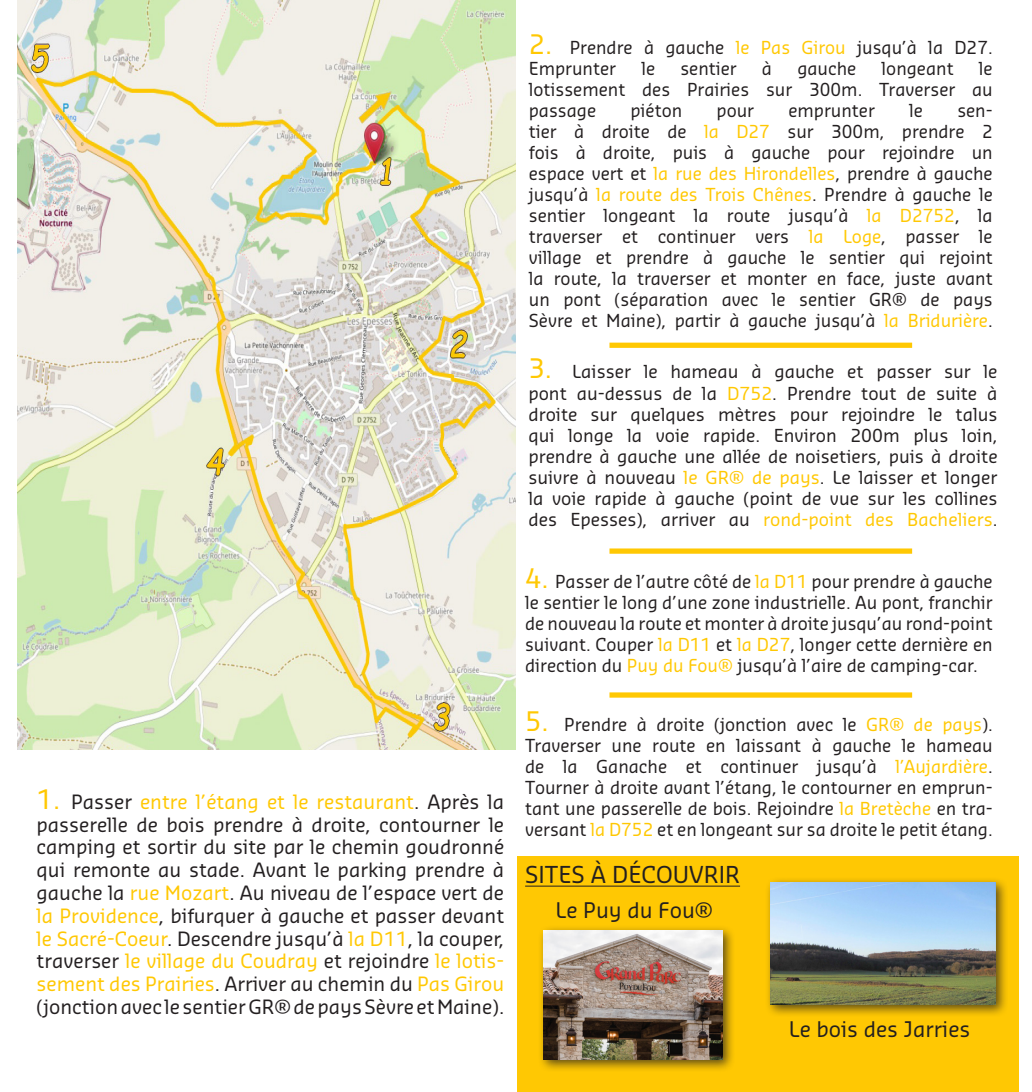
<style>
.page{position:relative;width:1032px;height:1092px;background:#fff}
.page>*{position:absolute;margin:0;border:0;box-sizing:border-box;transform-origin:0 0}
.t1{font:22.75px "Sansa Pro";color:#231f20}
.t2{font:21px "Sansa Pro";color:#231f20}
.t3{font:19.25px/22.8px "Sansa Pro";color:#231f20;text-align:justify}
.t4{font:17.5px/21px "Sansa Pro";color:#231f20;text-align:justify}
.s1{font-size:26.25px;color:#ffc803}
.s2{color:#ffc803}
</style>
<div class="page">
<div style="left:517px;top:856px;width:501px;height:235px;background:#ffc803"></div>
<div style="left:609px;top:692px;width:303px;height:5px;background:#ffc803"></div>
<div style="left:609px;top:548px;width:303px;height:5px;background:#ffc803"></div>
<div style="left:609px;top:342px;width:303px;height:6px;background:#ffc803"></div>
<img style="left:17px;top:0;width:499px;height:749px">
<div style="left:538px;top:924px;width:197px;height:148px;background:#231f20;opacity:.75"></div>
<img style="left:544px;top:930px;width:178px;height:129px">
<div style="left:765px;top:876px;width:243px;height:140px;background:#231f20;opacity:.75"></div>
<img style="left:770px;top:882px;width:225px;height:122px">
<hr style="left:525px;top:885px;width:215px;height:1px;background:#231f20">
<p class="t3" style="left:37px;top:789px;width:469px"><span class="s1">1.</span> Passer <span class="s2">entre l’étang et le restaurant</span>. Après la passerelle de bois prendre à droite, contourner le camping et sortir du site par le chemin goudronné qui remonte au stade. Avant le parking prendre à gauche la <span class="s2">rue Mozart</span>. Au niveau de l’espace vert de <span class="s2">la Providence</span>, bifurquer à gauche et passer devant <span class="s2">le Sacré-Coeur</span>. Descendre jusqu’à <span class="s2">la D11</span>, la couper, traverser <span class="s2">le village du Coudray</span> et rejoindre <span class="s2">le lotis&shy;sement des Prairies</span>. Arriver au chemin du <span class="s2">Pas Girou </span>(jonction avec le sentier GR® de pays Sèvre et Maine).</p>
<p class="t4" style="left:529px;top:36px;width:465px"><span class="s1">2.</span> Prendre à gauche <span class="s2">le Pas Girou</span> jusqu’à la D27.</p>
<p class="t4" style="left:529px;top:57px;width:89px">Emprunter</p>
<p class="t4" style="left:641px;top:57px;width:15px">le</p>
<p class="t4" style="left:680px;top:57px;width:58px">sentier</p>
<p class="t4" style="left:762px;top:57px;width:12px">à</p>
<p class="t4" style="left:797px;top:57px;width:60px">gauche</p>
<p class="t4" style="left:881px;top:57px;width:74px">longeant</p>
<p class="t4" style="left:979px;top:57px;width:15px">le</p>
<p class="t4" style="left:529px;top:78px;width:465px">lotissement des Prairies sur 300m. Traverser au</p>
<p class="t4" style="left:529px;top:99px;width:69px">passage</p>
<p class="t4" style="left:630px;top:99px;width:53px">piéton</p>
<p class="t4" style="left:716px;top:99px;width:39px">pour</p>
<p class="t4" style="left:788px;top:99px;width:88px">emprunter</p>
<p class="t4" style="left:909px;top:99px;width:15px">le</p>
<p class="t4" style="left:529px;top:99px;width:465px;text-indent:428px">sen&shy;tier à droite de <span class="s2">la D27</span> sur 300m, prendre 2 fois à droite, puis à gauche pour rejoindre un</p>
<p class="t4" style="left:529px;top:162px;width:465px">espace vert et <span class="s2">la rue des Hirondelles</span>, prendre à gauche</p>
<p class="t4" style="left:529px;top:183px;width:465px">jusqu’à <span class="s2">la route des Trois Chênes</span>. Prendre à gauche le</p>
<p class="t4" style="left:529px;top:204px;width:465px">sentier longeant la route jusqu’à <span class="s2">la D2752</span>, la</p>
<p class="t4" style="left:529px;top:225px;width:465px">traverser et continuer vers <span class="s2">la Loge</span>, passer le</p>
<p class="t4" style="left:529px;top:246px;width:465px">village et prendre à gauche le sentier qui rejoint</p>
<p class="t4" style="left:529px;top:267px;width:465px">la route, la traverser et monter en face, juste avant un pont (séparation avec le sentier GR® de pays Sèvre et Maine), partir à gauche jusqu’à <span class="s2">la Bridurière</span>.</p>
<p class="t4" style="left:528px;top:361px;width:471px"><span class="s1">3.</span> Laisser le hameau à gauche et passer sur le pont au-dessus de la <span class="s2">D752</span>. Prendre tout de suite à droite sur quelques mètres pour rejoindre le talus</p>
<p class="t4" style="left:528px;top:424px;width:471px">qui longe la voie rapide. Environ 200m plus loin, prendre à gauche une allée de noisetiers, puis à droite suivre à nouveau <span class="s2">le GR® de pays</span>. Le laisser et longer la voie rapide à gauche (point de vue sur les collines des Epesses), arriver au <span class="s2">rond-point des Bacheliers</span>.</p>
<p class="t4" style="left:525px;top:570px;width:469px"><span class="s1">4.</span> Passer de l’autre côté de <span class="s2">la D11</span> pour prendre à gauche le sentier le long d’une zone industrielle. Au pont, franchir de nouveau la route et monter à droite jusqu’au rond-point suivant. Couper <span class="s2">la D11</span> et <span class="s2">la D27</span>, longer cette dernière en direction du <span class="s2">Puy du Fou®</span> jusqu’à l’aire de camping-car.</p>
<p class="t4" style="left:525px;top:713px;width:469px"><span class="s1">5.</span> Prendre à droite (jonction avec le <span class="s2">GR® de pays</span>).<br>Traverser une route en laissant à gauche le hameau</p>
<p class="t4" style="left:525px;top:755px;width:469px">de la Ganache et continuer jusqu’à <span class="s2">l’Aujardière</span>.</p>
<p class="t4" style="left:525px;top:776px;width:469px">Tourner à droite avant l’étang, le contourner en emprun&shy;tant une passerelle de bois. Rejoindre <span class="s2">la Bretèche</span> en tra&shy;versant <span class="s2">la D752</span> et en longeant sur sa droite le petit étang.</p>
<p class="t1" style="left:525px;top:859px;width:216px">SITES À DÉCOUVRIR</p>
<p class="t2" style="left:556px;top:896px;width:159px">Le Puy du Fou®</p>
<p class="t2" style="left:789px;top:1014px;width:183px">Le bois des Jarries</p>
</div>
